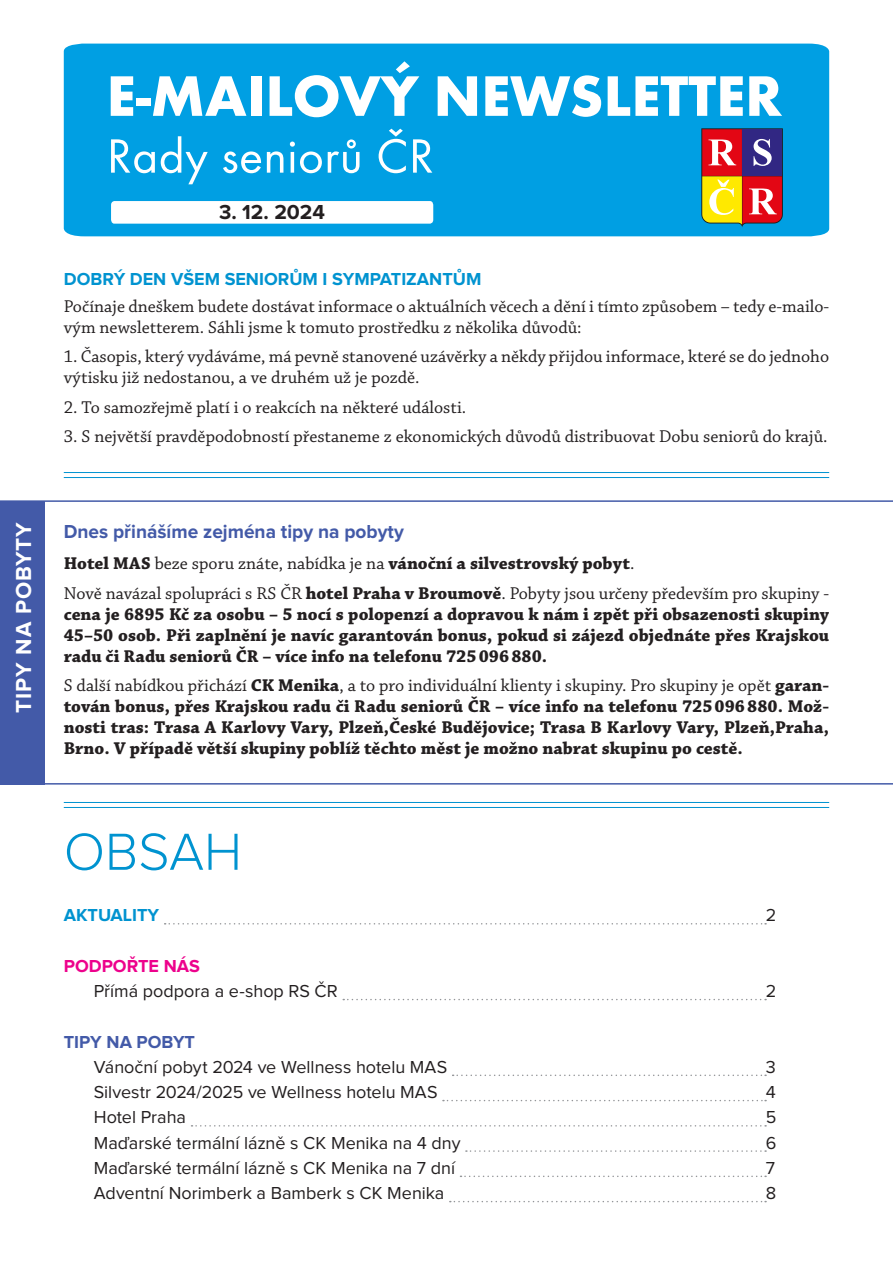
<style>
.page{position:relative;width:893px;height:1263px;background:#fff}
.page>*{position:absolute;margin:0;border:0;box-sizing:border-box;transform-origin:0 0}
.Default{font:300 54px "Proxima Nova";color:#0093d0}
.Default-2{font:700 22.5px "Proxima Nova";letter-spacing:.04em;color:#fff}
._01-4-Mezititulek{font:700 21px "Proxima Nova";color:#231f20}
.Normální{font:700 19.5px "Proxima Nova";color:#435aa8}
._01_Chleba{font:700 18px/21px "Chaparral Pro";color:#231f20;text-align:justify}
._01_Chleba-2{font:18px/21px "Chaparral Pro";color:#231f20}
.Default-3{font:18px "Proxima Nova";color:#231f20}
._01-4-Mezititulek-2{font:700 18px "Proxima Nova";color:#0093d0}
._01_02_Mezititulek{font:700 18px "Proxima Nova";color:#ed028c}
._01_02_Mezititulek-2{font:700 18px "Proxima Nova";color:#435aa8}
._01_02_Mezititulek-3{font:700 18px "Proxima Nova";color:#0093d0}
._01_02_Mezititulek-4{font:18px "Proxima Nova";color:#231f20}
.s1{font-weight:400}
</style>
<div class="page">
<hr style="left:64px;top:472px;width:765px;height:1px;background:#0093d0">
<hr style="left:64px;top:477px;width:765px;height:1px;background:#0093d0">
<hr style="left:64px;top:802px;width:765px;height:1px;background:#0093d0">
<hr style="left:64px;top:807px;width:765px;height:1px;background:#0093d0">
<svg style="left:165px;top:923px;width:601px;height:1px"></svg>
<svg style="left:343px;top:999px;width:423px;height:1px"></svg>
<svg style="left:453px;top:1074px;width:313px;height:2px"></svg>
<svg style="left:443px;top:1100px;width:323px;height:1px"></svg>
<svg style="left:192px;top:1125px;width:574px;height:1px"></svg>
<svg style="left:466px;top:1150px;width:300px;height:2px"></svg>
<svg style="left:460px;top:1175px;width:306px;height:2px"></svg>
<svg style="left:450px;top:1201px;width:316px;height:1px"></svg>
<svg style="left:0;top:500px;width:893px;height:284px"></svg>
<div style="left:0;top:501px;width:45px;height:283px;background:#435aa8"></div>
<div style="left:64px;top:44px;width:765px;height:192px;background:#009fe3"></div>
<div style="left:111px;top:201px;width:322px;height:23px;background:#fff;border-radius:4px"></div>
<svg style="left:111px;top:76px;width:22px;height:40px"></svg>
<div style="left:136px;top:98px;width:15px;height:8px;background:#fff"></div>
<svg style="left:153px;top:76px;width:93px;height:40px"></svg>
<div style="left:251px;top:76px;width:10px;height:40px;background:#fff"></div>
<svg style="left:270px;top:61px;width:149px;height:56px"></svg>
<svg style="left:438px;top:76px;width:39px;height:40px"></svg>
<svg style="left:485px;top:75px;width:116px;height:42px"></svg>
<svg style="left:608px;top:76px;width:135px;height:40px"></svg>
<svg style="left:749px;top:76px;width:33px;height:40px"></svg>
<svg style="left:111px;top:139px;width:44px;height:34px"></svg>
<svg style="left:161px;top:136px;width:47px;height:48px"></svg>
<svg style="left:223px;top:151px;width:38px;height:22px"></svg>
<svg style="left:267px;top:151px;width:16px;height:22px"></svg>
<svg style="left:290px;top:142px;width:32px;height:31px"></svg>
<svg style="left:328px;top:139px;width:32px;height:34px"></svg>
<svg style="left:379px;top:129px;width:27px;height:44px"></svg>
<svg style="left:413px;top:139px;width:19px;height:34px"></svg>
<svg style="left:701px;top:128px;width:82px;height:99px;background:#b56553"></svg>
<p class="Default-2" style="left:13px;top:713px;width:192px;rotate:-90deg">TIPY NA POBYTY</p>
<p class="_01-4-Mezititulek" style="left:219px;top:202px;width:107px">3. 12. 2024</p>
<p class="_01-4-Mezititulek-2" style="left:64px;top:271px;width:419px">DOBRÝ DEN VŠEM SENIORŮM I SYMPATIZANTŮM</p>
<p class="_01_Chleba-2" style="left:64px;top:296px;width:766px">Počínaje dneškem budete dostávat informace o aktuálních věcech a dění i tímto způsobem – tedy e-mailo&shy;vým newsletterem. Sáhli jsme k tomuto prostředku z několika důvodů:</p>
<p class="_01_Chleba-2" style="left:64px;top:347px;width:767px">1. Časopis, který vydáváme, má pevně stanovené uzávěrky a někdy přijdou informace, které se do jednoho výtisku již nedostanou, a ve druhém už je pozdě.</p>
<p class="_01_Chleba-2" style="left:64px;top:397px;width:404px">2. To samozřejmě platí i o reakcích na některé události.</p>
<p class="_01_Chleba-2" style="left:64px;top:427px;width:765px">3. S největší pravděpodobností přestaneme z ekonomických důvodů distribuovat Dobu seniorů do krajů.</p>
<p class="Normální" style="left:64px;top:523px;width:342px">Dnes přinášíme zejména tipy na pobyty</p>
<p class="_01_Chleba" style="left:64px;top:554px;width:572px">Hotel MAS <span class="s1">beze sporu znáte, nabídka je na</span> vánoční a silvestrovský pobyt<span class="s1">.</span></p>
<p class="_01_Chleba" style="left:64px;top:583px;width:767px"><span class="s1">Nově navázal spolupráci s RS ČR</span> hotel Praha v Broumově<span class="s1">. Pobyty jsou určeny především pro skupiny - </span>cena je 6895 Kč za osobu – 5 nocí s polopenzí a dopravou k nám i zpět při obsazenosti skupiny 45–50 osob. Při zaplnění je navíc garantován bonus, pokud si zájezd objednáte přes Krajskou radu či Radu seniorů ČR – více info na telefonu 725096880.</p>
<p class="_01_Chleba" style="left:64px;top:676px;width:767px"><span class="s1">S další nabídkou přichází</span> CK Menika<span class="s1">, a to pro individuální klienty i skupiny. Pro skupiny je opět</span> garan&shy;tován bonus, přes Krajskou radu či Radu seniorů ČR – více info na telefonu 725096880. Mož&shy;nosti tras: Trasa A Karlovy Vary, Plzeň,České Budějovice; Trasa B Karlovy Vary, Plzeň,Praha, Brno. V případě větší skupiny poblíž těchto měst je možno nabrat skupinu po cestě.</p>
<p class="Default" style="left:64px;top:827px;width:180px">OBSAH</p>
<p class="_01_02_Mezititulek-3" style="left:64px;top:907px;width:97px">AKTUALITY</p>
<p class="_01_02_Mezititulek-4" style="left:766px;top:907px;width:12px">2</p>
<p class="_01_02_Mezititulek" style="left:64px;top:958px;width:138px">PODPOŘTE NÁS</p>
<p class="Default-3" style="left:94px;top:983px;width:246px">Přímá podpora a e-shop RS ČR</p>
<p class="Default-3" style="left:766px;top:983px;width:12px">2</p>
<p class="_01_02_Mezititulek-2" style="left:64px;top:1033px;width:133px">TIPY NA POBYT</p>
<p class="Default-3" style="left:94px;top:1059px;width:355px">Vánoční pobyt 2024 ve Wellness hotelu MAS</p>
<p class="Default-3" style="left:766px;top:1059px;width:12px">3</p>
<p class="Default-3" style="left:94px;top:1084px;width:345px">Silvestr 2024/2025 ve Wellness hotelu MAS</p>
<p class="Default-3" style="left:766px;top:1084px;width:12px">4</p>
<p class="Default-3" style="left:94px;top:1109px;width:94px">Hotel Praha</p>
<p class="Default-3" style="left:766px;top:1109px;width:12px">5</p>
<p class="Default-3" style="left:94px;top:1134px;width:368px">Maďarské termální lázně s CK Menika na 4 dny</p>
<p class="Default-3" style="left:766px;top:1134px;width:12px">6</p>
<p class="Default-3" style="left:94px;top:1160px;width:363px">Maďarské termální lázně s CK Menika na 7 dní</p>
<p class="Default-3" style="left:766px;top:1160px;width:11px">7</p>
<p class="Default-3" style="left:94px;top:1185px;width:352px">Adventní Norimberk a Bamberk s CK Menika</p>
<p class="Default-3" style="left:766px;top:1185px;width:12px">8</p>
</div>
